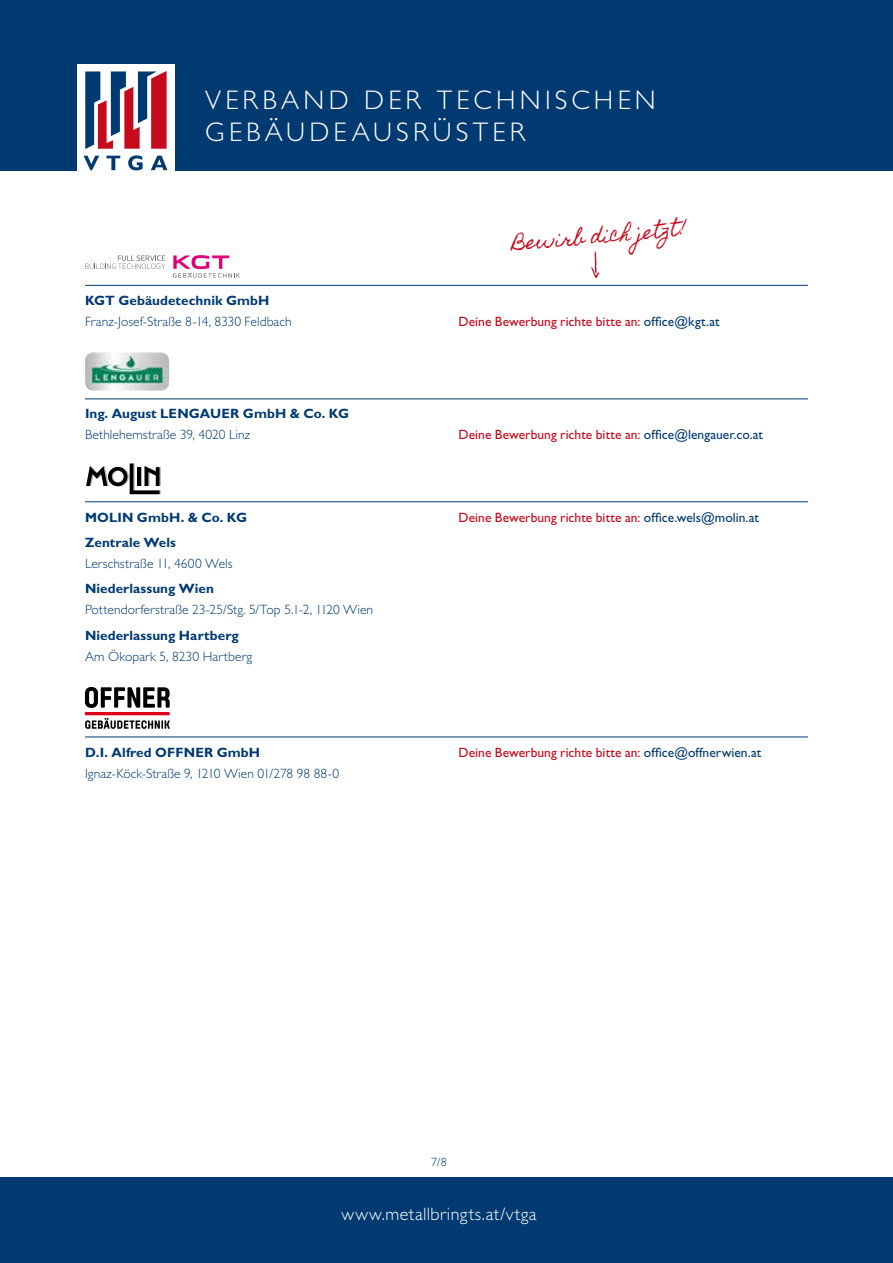
<style>
.page{position:relative;width:893px;height:1263px;background:#fff}
.page>*{position:absolute;margin:0;border:0;box-sizing:border-box;transform-origin:0 0}
.t1{font:300 27px/32.4px "Gill Sans Std";letter-spacing:.155em;color:#fff}
.t2{font:300 18px "Gill Sans Std";letter-spacing:.025em;color:#fff}
.t3{font:18px "Homemade Apple";color:#c50a1d}
.t4{font:300 13.5px "Gill Sans Std";letter-spacing:.005em;color:#003a70}
.t5{font:13.5px "Gill Sans Std";letter-spacing:.005em;color:#c50a1d}
.t6{font:700 13.5px "Gill Sans Std";letter-spacing:.005em;color:#003a70}
.t7{font:300 12px "Gill Sans Std";color:#003a70}
.s1{color:#003a70}
</style>
<div class="page">
<div style="left:0;top:0;width:893px;height:170px;background:#003a70"></div>
<div style="left:0;top:1178px;width:893px;height:85px;background:#003a70"></div>
<div style="left:77px;top:64px;width:97px;height:110px;background:#fff"></div>
<svg style="left:85px;top:71px;width:82px;height:78px"></svg>
<svg style="left:84px;top:156px;width:15px;height:14px"></svg>
<svg style="left:106px;top:156px;width:14px;height:14px"></svg>
<svg style="left:128px;top:155px;width:15px;height:15px"></svg>
<svg style="left:151px;top:156px;width:16px;height:14px"></svg>
<svg style="left:85px;top:255px;width:80px;height:14px"></svg>
<svg style="left:173px;top:255px;width:67px;height:23px"></svg>
<img style="left:85px;top:352px;width:84px;height:39px">
<svg style="left:86px;top:463px;width:75px;height:31px"></svg>
<svg style="left:85px;top:687px;width:85px;height:42px"></svg>
<hr style="left:85px;top:285px;width:723px;height:1px;background:#003a70">
<hr style="left:85px;top:398px;width:723px;height:1px;background:#003a70">
<hr style="left:85px;top:501px;width:723px;height:1px;background:#003a70">
<hr style="left:85px;top:736px;width:723px;height:1px;background:#003a70">
<svg style="left:591px;top:251px;width:8px;height:27px"></svg>
<h1 class="t1" style="left:205px;top:84px;width:452px">VERBAND DER TECHNISCHEN<br>GEBÄUDEAUSRÜSTER</h1>
<h2 class="t3" style="left:511px;top:233px;width:176px;rotate:-5deg">Bewirb dich jetzt!</h2>
<p class="t6" style="left:85px;top:292px;width:186px">KGT Gebäudetechnik GmbH</p>
<p class="t4" style="left:85px;top:314px;width:208px">Franz-Josef-Straße 8-14, 8330 Feldbach</p>
<p class="t5" style="left:459px;top:313px;width:262px">Deine Bewerbung richte bitte an: <span class="s1">office@kgt.at</span></p>
<p class="t6" style="left:85px;top:406px;width:266px">Ing. August LENGAUER GmbH &amp; Co. KG</p>
<p class="t4" style="left:85px;top:427px;width:167px">Bethlehemstraße 39, 4020 Linz</p>
<p class="t5" style="left:459px;top:427px;width:306px">Deine Bewerbung richte bitte an: <span class="s1">office@lengauer.co.at</span></p>
<p class="t6" style="left:85px;top:509px;width:164px">MOLIN GmbH. &amp; Co. KG</p>
<p class="t5" style="left:459px;top:510px;width:302px">Deine Bewerbung richte bitte an: <span class="s1">office.wels@molin.at</span></p>
<p class="t6" style="left:85px;top:535px;width:92px">Zentrale Wels</p>
<p class="t4" style="left:85px;top:556px;width:149px">Lerschstraße 11, 4600 Wels</p>
<p class="t6" style="left:85px;top:581px;width:130px">Niederlassung Wien</p>
<p class="t4" style="left:85px;top:602px;width:290px">Pottendorferstraße 23-25/Stg. 5/Top 5.1-2, 1120 Wien</p>
<p class="t6" style="left:85px;top:627px;width:155px">Niederlassung Hartberg</p>
<p class="t4" style="left:85px;top:648px;width:169px">Am Ökopark 5, 8230 Hartberg</p>
<p class="t6" style="left:85px;top:744px;width:177px">D.I. Alfred OFFNER GmbH</p>
<p class="t5" style="left:459px;top:744px;width:304px">Deine Bewerbung richte bitte an: <span class="s1">office@offnerwien.at</span></p>
<p class="t4" style="left:85px;top:765px;width:256px">Ignaz-Köck-Straße 9, 1210 Wien 01/278 98 88-0</p>
<p class="t7" style="left:431px;top:1155px;width:17px">7/8</p>
<h2 class="t2" style="left:341px;top:1204px;width:197px">www.metallbringts.at/vtga</h2>
</div>
